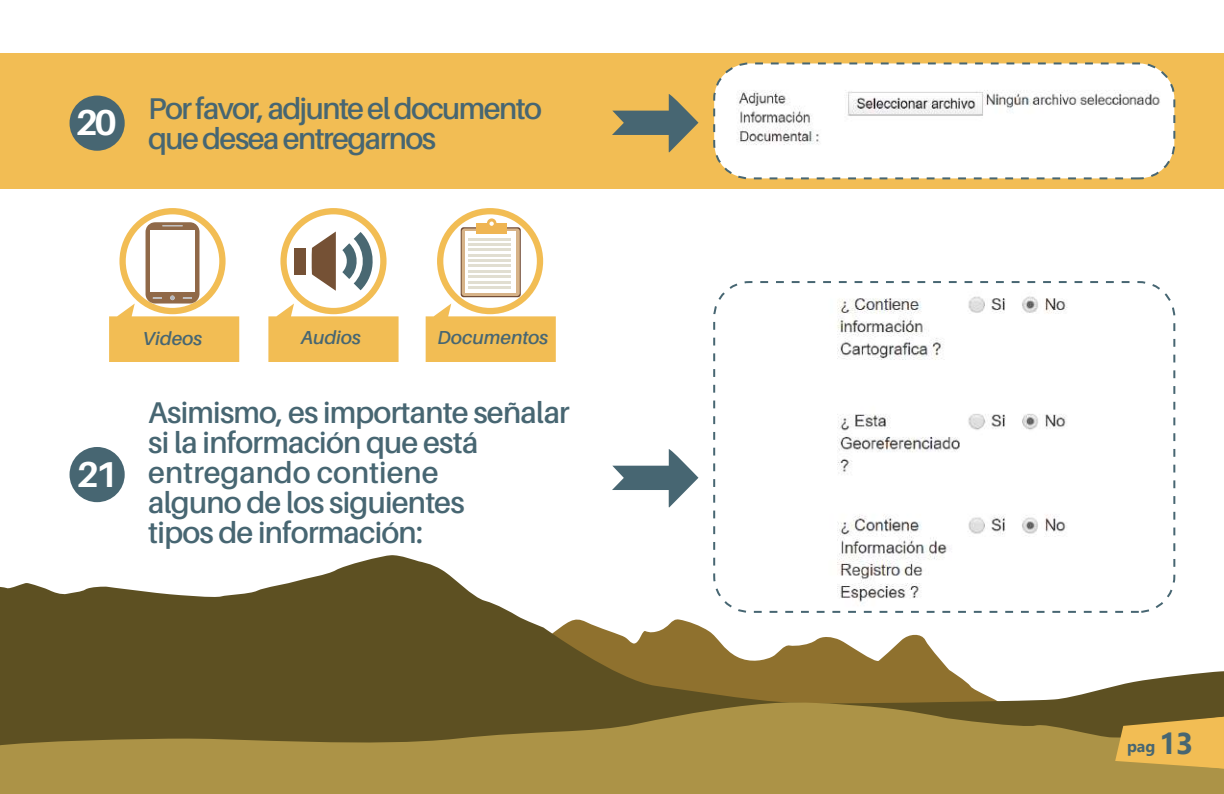
<style>
.page{position:relative;width:1224px;height:794px;background:#fff}
.page>*{position:absolute;margin:0;border:0;box-sizing:border-box;transform-origin:0 0}
.t1{font:700 36px "Aileron";color:#fff}
.t2{font:600 30px/30px "Aileron";letter-spacing:-.025em;color:#476672}
.t3{font:600 30px/30px "Aileron";letter-spacing:-.05em;color:#476672}
.t4{font:italic 600 18.8px "Aileron";color:#476672}
.t5{font:700 16px "Gadugi";color:#476672}
.s1{font-weight:700;font-size:36px;color:#fff}
.s2{font-size:30px}
</style>
<div class="page">
<div style="left:0;top:53px;width:1224px;height:136px;background:#f2bd54"></div>
<div style="left:714px;top:63px;width:460px;height:115px;background:#fff;border-radius:36px"></div>
<svg style="left:0;top:555px;width:1224px;height:146px"></svg>
<svg style="left:0;top:701px;width:1224px;height:93px;background:#947f3b"></svg>
<div style="left:70px;top:96px;width:55px;height:55px;background:#476672;border-radius:50%"></div>
<div style="left:70px;top:447px;width:55px;height:55px;background:#476672;border-radius:50%"></div>
<svg style="left:612px;top:449px;width:86px;height:58px"></svg>
<svg style="left:612px;top:94px;width:86px;height:58px"></svg>
<img style="left:736px;top:90px;width:424px;height:55px">
<img style="left:814px;top:296px;width:262px;height:314px">
<div style="left:713px;top:62px;width:462px;height:117px;border:2px dashed #476672;border-radius:36px"></div>
<div style="left:713px;top:281px;width:462px;height:332px;border:2px dashed #476672;border-radius:36px"></div>
<svg style="left:268px;top:303px;width:131px;height:59px;background:#f4c770"></svg>
<svg style="left:426px;top:303px;width:130px;height:59px;background:#f4c76f"></svg>
<div style="left:119px;top:208px;width:107px;height:106px;background:#f2bd54;border-radius:50%"></div>
<div style="left:126px;top:214px;width:93px;height:94px;background:#fff;border-radius:50%"></div>
<div style="left:280px;top:208px;width:107px;height:106px;background:#f2bd54;border-radius:50%"></div>
<div style="left:287px;top:214px;width:93px;height:94px;background:#fff;border-radius:50%"></div>
<div style="left:437px;top:208px;width:106px;height:106px;background:#f2bd54;border-radius:50%"></div>
<div style="left:443px;top:214px;width:94px;height:94px;background:#fff;border-radius:50%"></div>
<svg style="left:109px;top:222px;width:130px;height:140px"></svg>
<svg style="left:312px;top:231px;width:24px;height:60px"></svg>
<svg style="left:354px;top:232px;width:23px;height:58px"></svg>
<svg style="left:342px;top:243px;width:18px;height:36px"></svg>
<div style="left:294px;top:248px;width:12px;height:26px;background:#755135"></div>
<svg style="left:1115px;top:717px;width:109px;height:51px;background:#dcae4d"></svg>
<svg style="left:461px;top:227px;width:60px;height:70px"></svg>
<div style="left:462px;top:228px;width:58px;height:68px;background:#d7b388;border-radius:3px"></div>
<svg style="left:465px;top:231px;width:51px;height:62px;background:#f9f8f6"></svg>
<div style="left:477px;top:223px;width:30px;height:11px;background:#efb553"></div>
<div style="left:487px;top:218px;width:9px;height:10px;background:#efb553;border-radius:50%"></div>
<svg style="left:489px;top:221px;width:5px;height:5px"></svg>
<hr style="left:469px;top:238px;width:42px;height:2px;background:#e1ded1">
<hr style="left:469px;top:243px;width:42px;height:2px;background:#e1ded1">
<hr style="left:469px;top:249px;width:42px;height:2px;background:#e1ded1">
<hr style="left:469px;top:254px;width:42px;height:2px;background:#e1ded1">
<hr style="left:469px;top:259px;width:42px;height:3px;background:#e1ded1">
<hr style="left:469px;top:265px;width:42px;height:2px;background:#e1ded1">
<hr style="left:469px;top:270px;width:42px;height:2px;background:#e1ded1">
<hr style="left:469px;top:276px;width:42px;height:2px;background:#e1ded1">
<hr style="left:469px;top:281px;width:42px;height:2px;background:#e1ded1">
<hr style="left:469px;top:286px;width:42px;height:2px;background:#e1ded1">
<p class="t3" style="left:148px;top:94px;width:395px;text-indent:-73px"><span class="s1">20</span> Por favor, adjunte el documento que desea entregarnos</p>
<p class="t1" style="left:77px;top:454px;width:43px">21</p>
<p class="t4" style="left:143px;top:328px;width:61px">Videos</p>
<p class="t4" style="left:301px;top:327px;width:62px">Audios</p>
<p class="t4" style="left:437px;top:327px;width:112px">Documentos</p>
<p class="t2" style="left:148px;top:398px;width:423px">Asimismo, es importante señalar si la información que está entregando contiene<br>alguno de los siguientes<br>tipos de información:</p>
<p class="t5" style="left:1127px;top:736px;width:68px">pag <span class="s2">13</span></p>
</div>
